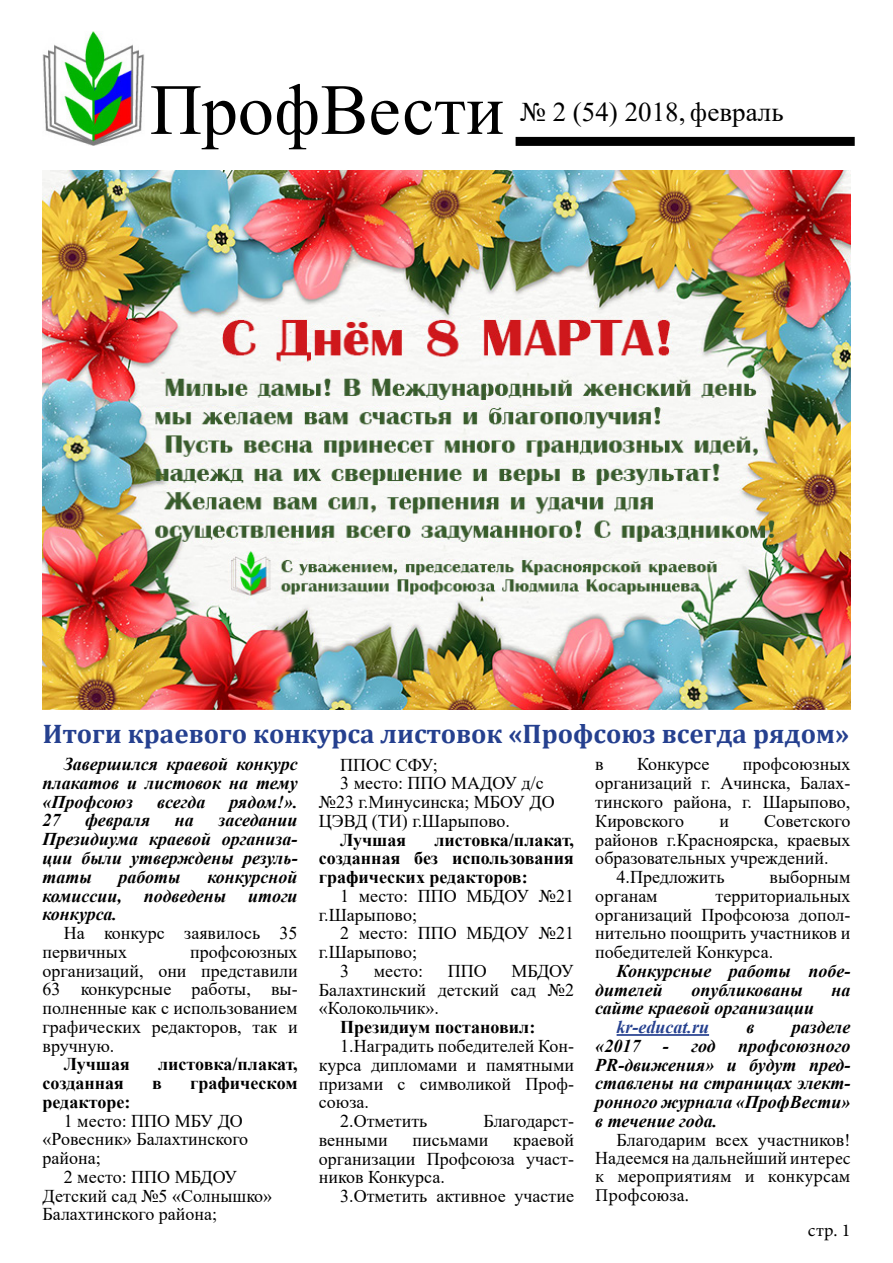
<style>
.page{position:relative;width:893px;height:1263px;background:#fff}
.page>*{position:absolute;margin:0;border:0;box-sizing:border-box;transform-origin:0 0}
.t1{font:72px "Times New Roman";color:#000}
.t2{font:700 27px "Cambria";color:#25408f}
.t3{font:27px "Times New Roman";color:#000}
.t4{font:18px/18.8px "Times New Roman";color:#000;text-align:justify}
.t5{font:italic 700 18px/18.8px "Times New Roman";color:#000;text-align:justify}
.t6{font:700 18px/18.8px "Times New Roman";color:#000;text-align:justify}
.t7{font:18px/18.8px "Minion Pro";color:#000}
.t8{font:italic 700 18px "Times New Roman";color:#25408f}
.s1{font-family:"Minion Pro"}
</style>
<div class="page">
<img style="left:43px;top:32px;width:102px;height:114px">
<div style="left:516px;top:137px;width:339px;height:9px;background:#000"></div>
<hr style="left:617px;top:1034px;width:92px;height:2px;background:#25408f">
<img style="left:43px;top:171px;width:807px;height:538px">
<h1 class="t1" style="left:150px;top:59px;width:356px">ПрофВести</h1>
<h2 class="t3" style="left:520px;top:93px;width:265px">№ 2 (54) 2018, февраль</h2>
<h2 class="t2" style="left:43px;top:715px;width:808px">Итоги краевого конкурса листовок «Профсоюз всегда рядом»</h2>
<p class="t5" style="left:43px;top:754px;width:257px;text-indent:21px">Завершился краевой конкурс плакатов и листовок на тему «Профсоюз</p>
<p class="t5" style="left:157px;top:792px;width:50px">всегда</p>
<p class="t5" style="left:230px;top:792px;width:70px">рядом!».</p>
<p class="t5" style="left:43px;top:810px;width:257px;text-indent:176px">заседании Президиума краевой организа&shy;ции были утверждены резуль&shy;таты</p>
<p class="t5" style="left:43px;top:810px;width:19px">27</p>
<p class="t5" style="left:85px;top:810px;width:67px">февраля</p>
<p class="t5" style="left:175px;top:810px;width:20px">на</p>
<p class="t5" style="left:119px;top:867px;width:64px">работы</p>
<p class="t5" style="left:43px;top:867px;width:257px;text-indent:165px">конкурсной комиссии, подведены итоги конкурса.</p>
<p class="t4" style="left:43px;top:923px;width:257px;text-indent:21px">На конкурс заявилось 35 первичных</p>
<p class="t4" style="left:43px;top:942px;width:257px;text-indent:148px">профсоюзных организаций, они представили 63 конкурсные работы, вы&shy;полненные как с использованием графических редакторов, так и вручную.</p>
<p class="t6" style="left:64px;top:1054px;width:68px">Лучшая</p>
<p class="t6" style="left:158px;top:1054px;width:141px">листовка/плакат,</p>
<p class="t6" style="left:43px;top:1073px;width:83px">созданная</p>
<p class="t6" style="left:152px;top:1073px;width:11px">в</p>
<p class="t6" style="left:190px;top:1073px;width:109px">графическом</p>
<p class="t6" style="left:43px;top:1092px;width:89px">редакторе:</p>
<p class="t4" style="left:43px;top:1110px;width:207px;text-align:left;text-indent:21px">1 место: ППО МБУ ДО «Ровесник» Балахтинского района;</p>
<p class="t4" style="left:43px;top:1167px;width:231px;text-align:left;text-indent:21px">2 место: ППО МБДОУ<br>Детский сад №5 «Солнышко»<br>Балахтинского района;</p>
<p class="t4" style="left:340px;top:755px;width:99px">ППОС СФУ;</p>
<p class="t4" style="left:340px;top:773px;width:205px">3 место: ППО МАДОУ д/с</p>
<p class="t4" style="left:319px;top:792px;width:237px">№23 г.Минусинска; МБОУ ДО</p>
<p class="t4" style="left:319px;top:811px;width:193px">ЦЭВД (ТИ) г.Шарыпово.</p>
<p class="t6" style="left:340px;top:830px;width:68px">Лучшая</p>
<p class="t6" style="left:319px;top:830px;width:257px;text-indent:116px">листовка/плакат, созданная без использования графических редакторов:</p>
<p class="t4" style="left:319px;top:886px;width:257px;text-indent:21px">1 место: ППО МБДОУ №21 г.Шарыпово;</p>
<p class="t4" style="left:340px;top:923px;width:235px">2 место: ППО МБДОУ №21</p>
<p class="t4" style="left:319px;top:942px;width:100px">г.Шарыпово;</p>
<p class="t4" style="left:340px;top:961px;width:10px">3</p>
<p class="t4" style="left:374px;top:961px;width:51px">место:</p>
<p class="t4" style="left:448px;top:961px;width:40px">ППО</p>
<p class="t4" style="left:319px;top:961px;width:257px;text-indent:192px">МБДОУ Балахтинский детский сад №2 «Колокольчик».</p>
<p class="t6" style="left:340px;top:1017px;width:197px">Президиум постановил:</p>
<p class="t4" style="left:340px;top:1036px;width:235px">1.Наградить победителей Кон-</p>
<p class="t4" style="left:319px;top:1055px;width:257px">курса дипломами и памятными</p>
<p class="t4" style="left:319px;top:1073px;width:257px">призами с символикой Проф-</p>
<p class="t4" style="left:319px;top:1092px;width:52px">союза.</p>
<p class="t4" style="left:340px;top:1111px;width:89px">2.Отметить</p>
<p class="t4" style="left:484px;top:1111px;width:92px">Благодарст-</p>
<p class="t4" style="left:319px;top:1130px;width:70px">венными</p>
<p class="t4" style="left:413px;top:1130px;width:77px">письмами</p>
<p class="t4" style="left:319px;top:1130px;width:257px;text-indent:194px">краевой организации Профсоюза участ&shy;ников Конкурса.</p>
<p class="t4" style="left:340px;top:1186px;width:235px">3.Отметить активное участие</p>
<p class="t4" style="left:595px;top:754px;width:257px;text-indent:148px">профсоюзных организаций г. Ачинска, Балах&shy;тинского района, г. Шарыпово, Кировского</p>
<p class="t4" style="left:595px;top:754px;width:10px">в</p>
<p class="t4" style="left:637px;top:754px;width:74px">Конкурсе</p>
<p class="t4" style="left:719px;top:811px;width:11px">и</p>
<p class="t4" style="left:764px;top:811px;width:88px">Советского</p>
<p class="t4" style="left:595px;top:829px;width:257px">районов г.Красноярска, краевых</p>
<p class="t4" style="left:595px;top:848px;width:235px">образовательных учреждений.</p>
<p class="t4" style="left:617px;top:867px;width:110px">4.Предложить</p>
<p class="t4" style="left:770px;top:867px;width:82px">выборным</p>
<p class="t4" style="left:595px;top:886px;width:64px">органам</p>
<p class="t4" style="left:595px;top:886px;width:257px;text-indent:120px">территориальных организаций Профсоюза допол&shy;нительно поощрить участников и победителей Конкурса.</p>
<p class="t5" style="left:595px;top:961px;width:257px;text-indent:21px">Конкурсные работы побе&shy;дителей</p>
<p class="t5" style="left:691px;top:980px;width:113px">опубликованы</p>
<p class="t5" style="left:831px;top:980px;width:20px">на</p>
<p class="t5" style="left:595px;top:998px;width:220px">сайте краевой организации</p>
<p class="t8" style="left:617px;top:1014px;width:94px">kr-educat.ru</p>
<p class="t5" style="left:746px;top:1017px;width:10px">в</p>
<p class="t5" style="left:792px;top:1017px;width:60px">разделе</p>
<p class="t5" style="left:595px;top:1036px;width:46px">«2017</p>
<p class="t5" style="left:663px;top:1036px;width:54px">- год</p>
<p class="t5" style="left:595px;top:1036px;width:257px;text-indent:143px">профсоюзного PR-движения» и будут пред&shy;ставлены на страницах элект&shy;ронного журнала «ПрофВести» в течение года.</p>
<p class="t4" style="left:595px;top:1130px;width:257px;text-align:right">Благодарим всех участников!<br>Надеемся на дальнейший <span class="s1">интерес</span></p>
<p class="t7" style="left:595px;top:1167px;width:257px">к мероприятиям и конкурсам<br>Профсоюза.</p>
<p class="t7" style="left:808px;top:1220px;width:44px">стр. 1</p>
</div>
